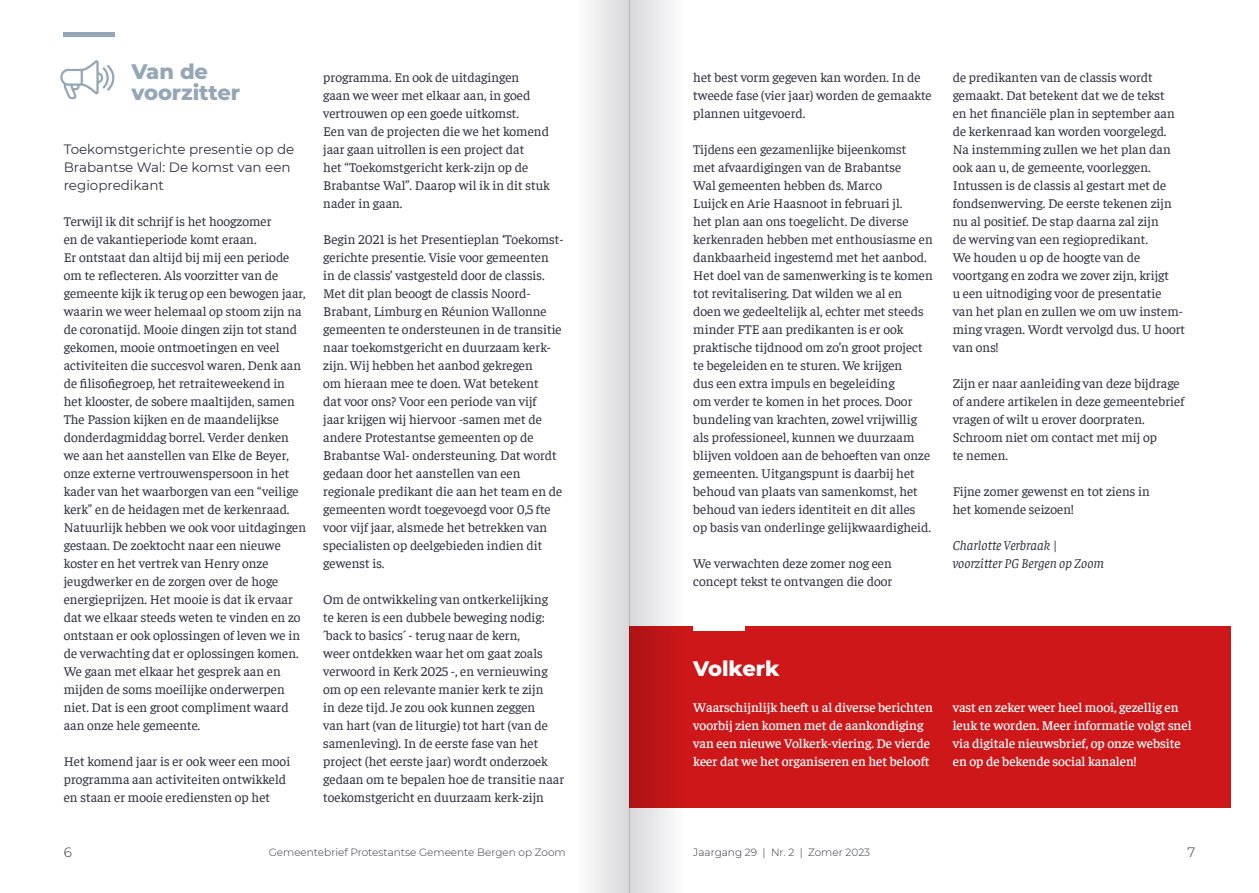
<style>
.page{position:relative;width:1259px;height:893px;background:#fff}
.page>*{position:absolute;margin:0;border:0;box-sizing:border-box;transform-origin:0 0}
.t1{font:800 21px/21px "Montserrat";letter-spacing:-.005em;color:#95a7b6}
.t2{font:800 21px "Montserrat";letter-spacing:-.005em;color:#fff}
.t3{font:13.5px/18px "Faustina";color:#313241}
.t4{font:500 13.5px/18px "Faustina";letter-spacing:-.005em;color:#fff}
.t5{font:13.5px/18px "Montserrat";letter-spacing:-.005em;color:#313241}
.t6{font:italic 13.5px "Faustina";color:#313241}
.t7{font:300 13.5px "Montserrat";color:#313241}
.t8{font:300 10.5px "Montserrat";color:#313241}
</style>
<div class="page">
<hr style="left:64px;top:32px;width:51px;height:4px;background:#95a7b6">
<svg style="left:60px;top:60px;width:55px;height:40px"></svg>
<div style="left:629px;top:626px;width:602px;height:182px;background:#cd1719"></div>
<div style="left:693px;top:625px;width:51px;height:5px;background:#fff"></div>
<div style="left:574px;top:0;width:55px;height:893px;background:linear-gradient(to right,#fff,#d8d8db)"></div>
<svg style="left:629px;top:0;width:42px;height:893px"></svg>
<p class="t1" style="left:131px;top:60px;width:110px">Van de voorzitter</p>
<p class="t5" style="left:64px;top:140px;width:232px">Toekomstgerichte presentie op de<br>Brabantse Wal: De komst van een regiopredikant</p>
<p class="t3" style="left:64px;top:211px;width:244px">Terwijl ik dit schrijf is het hoogzomer<br>en de vakantieperiode komt eraan.<br>Er ontstaat dan altijd bij mij een periode om te reflecteren. Als voorzitter van de gemeente kijk ik terug op een bewogen jaar, waarin we weer helemaal op stoom zijn na de coronatijd. Mooie dingen zijn tot stand gekomen, mooie ontmoetingen en veel activiteiten die succesvol waren. Denk aan de filisofiegroep, het retraiteweekend in het klooster, de sobere maaltijden, samen The Passion kijken en de maandelijkse donderdagmiddag borrel. Verder denken we aan het aanstellen van Elke de Beyer, onze externe vertrouwenspersoon in het kader van het waarborgen van een “veilige kerk” en de heidagen met de kerkenraad.<br>Natuurlijk hebben we ook voor uitdagingen gestaan. De zoektocht naar een nieuwe koster en het vertrek van Henry onze jeugdwerker en de zorgen over de hoge energieprijzen. Het mooie is dat ik ervaar dat we elkaar steeds weten te vinden en zo ontstaan er ook oplossingen of leven we in de verwachting dat er oplossingen komen.<br>We gaan met elkaar het gesprek aan en mijden de soms moeilijke onderwerpen niet. Dat is een groot compliment waard aan onze hele gemeente.</p>
<p class="t3" style="left:64px;top:751px;width:228px">Het komend jaar is er ook weer een mooi programma aan activiteiten ontwikkeld en staan er mooie erediensten op het</p>
<p class="t3" style="left:323px;top:67px;width:228px">programma. En ook de uitdagingen<br>gaan we weer met elkaar aan, in goed vertrouwen op een goede uitkomst.<br>Een van de projecten die we het komend jaar gaan uitrollen is een project dat<br>het “Toekomstgericht kerk-zijn op de Brabantse Wal”. Daarop wil ik in dit stuk nader in gaan.</p>
<p class="t3" style="left:323px;top:229px;width:242px">Begin 2021 is het Presentieplan ‘Toekomst&shy;gerichte presentie. Visie voor gemeenten in de classis’ vastgesteld door de classis.<br>Met dit plan beoogt de classis Noord-Brabant, Limburg en Réunion Wallonne gemeenten te ondersteunen in de transitie naar toekomstgericht en duurzaam kerk&shy;zijn. Wij hebben het aanbod gekregen<br>om hieraan mee te doen. Wat betekent<br>dat voor ons? Voor een periode van vijf<br>jaar krijgen wij hiervoor -samen met de andere Protestantse gemeenten op de Brabantse Wal- ondersteuning. Dat wordt gedaan door het aanstellen van een regionale predikant die aan het team en de gemeenten wordt toegevoegd voor 0,5 fte voor vijf jaar, alsmede het betrekken van specialisten op deelgebieden indien dit gewenst is.</p>
<p class="t3" style="left:323px;top:589px;width:242px">Om de ontwikkeling van ontkerkelijking<br>te keren is een dubbele beweging nodig: ´back to basics´ - terug naar de kern,<br>weer ontdekken waar het om gaat zoals verwoord in Kerk 2025 -, en vernieuwing om op een relevante manier kerk te zijn<br>in deze tijd. Je zou ook kunnen zeggen<br>van hart (van de liturgie) tot hart (van de samenleving). In de eerste fase van het project (het eerste jaar) wordt onderzoek gedaan om te bepalen hoe de transitie naar toekomstgericht en duurzaam kerk-zijn</p>
<p class="t3" style="left:693px;top:67px;width:240px">het best vorm gegeven kan worden. In de tweede fase (vier jaar) worden de gemaakte plannen uitgevoerd.</p>
<p class="t3" style="left:693px;top:139px;width:241px">Tijdens een gezamenlijke bijeenkomst<br>met afvaardigingen van de Brabantse<br>Wal gemeenten hebben ds. Marco<br>Luijck en Arie Haasnoot in februari jl.<br>het plan aan ons toegelicht. De diverse kerkenraden hebben met enthousiasme en dankbaarheid ingestemd met het aanbod.<br>Het doel van de samenwerking is te komen tot revitalisering. Dat wilden we al en doen we gedeeltelijk al, echter met steeds minder FTE aan predikanten is er ook praktische tijdnood om zo’n groot project te begeleiden en te sturen. We krijgen<br>dus een extra impuls en begeleiding<br>om verder te komen in het proces. Door bundeling van krachten, zowel vrijwillig als professioneel, kunnen we duurzaam blijven voldoen aan de behoeften van onze gemeenten. Uitgangspunt is daarbij het behoud van plaats van samenkomst, het behoud van ieders identiteit en dit alles<br>op basis van onderlinge gelijkwaardigheid.</p>
<p class="t3" style="left:693px;top:553px;width:201px">We verwachten deze zomer nog een concept tekst te ontvangen die door</p>
<p class="t3" style="left:952px;top:67px;width:234px">de predikanten van de classis wordt gemaakt. Dat betekent dat we de tekst<br>en het financiële plan in september aan de kerkenraad kan worden voorgelegd.<br>Na instemming zullen we het plan dan ook aan u, de gemeente, voorleggen.<br>Intussen is de classis al gestart met de fondsenwerving. De eerste tekenen zijn nu al positief. De stap daarna zal zijn<br>de werving van een regiopredikant.<br>We houden u op de hoogte van de voortgang en zodra we zover zijn, krijgt<br>u een uitnodiging voor de presentatie van het plan en zullen we om uw instem&shy;ming vragen. Wordt vervolgd dus. U hoort van ons!</p>
<p class="t3" style="left:952px;top:373px;width:233px">Zijn er naar aanleiding van deze bijdrage of andere artikelen in deze gemeentebrief vragen of wilt u erover doorpraten.<br>Schroom niet om contact met mij op<br>te nemen.</p>
<p class="t3" style="left:952px;top:481px;width:199px">Fijne zomer gewenst en tot ziens in het komende seizoen!</p>
<p class="t6" style="left:952px;top:536px;width:106px">Charlotte Verbraak |</p>
<p class="t6" style="left:952px;top:554px;width:153px">voorzitter PG Bergen op Zoom</p>
<p class="t2" style="left:693px;top:653px;width:88px">Volkerk</p>
<p class="t4" style="left:693px;top:697px;width:241px">Waarschijnlijk heeft u al diverse berichten voorbij zien komen met de aankondiging van een nieuwe Volkerk-viering. De vierde keer dat we het organiseren en het belooft</p>
<p class="t4" style="left:952px;top:697px;width:240px">vast en zeker weer heel mooi, gezellig en leuk te worden. Meer informatie volgt snel via digitale nieuwsbrief, op onze website en op de bekende social kanalen!</p>
<p class="t7" style="left:64px;top:843px;width:10px">6</p>
<p class="t8" style="left:269px;top:845px;width:298px">Gemeentebrief Protestantse Gemeente Bergen op Zoom</p>
<p class="t8" style="left:693px;top:845px;width:178px">Jaargang 29 | Nr. 2 | Zomer 2023</p>
<p class="t7" style="left:1187px;top:843px;width:9px">7</p>
</div>
